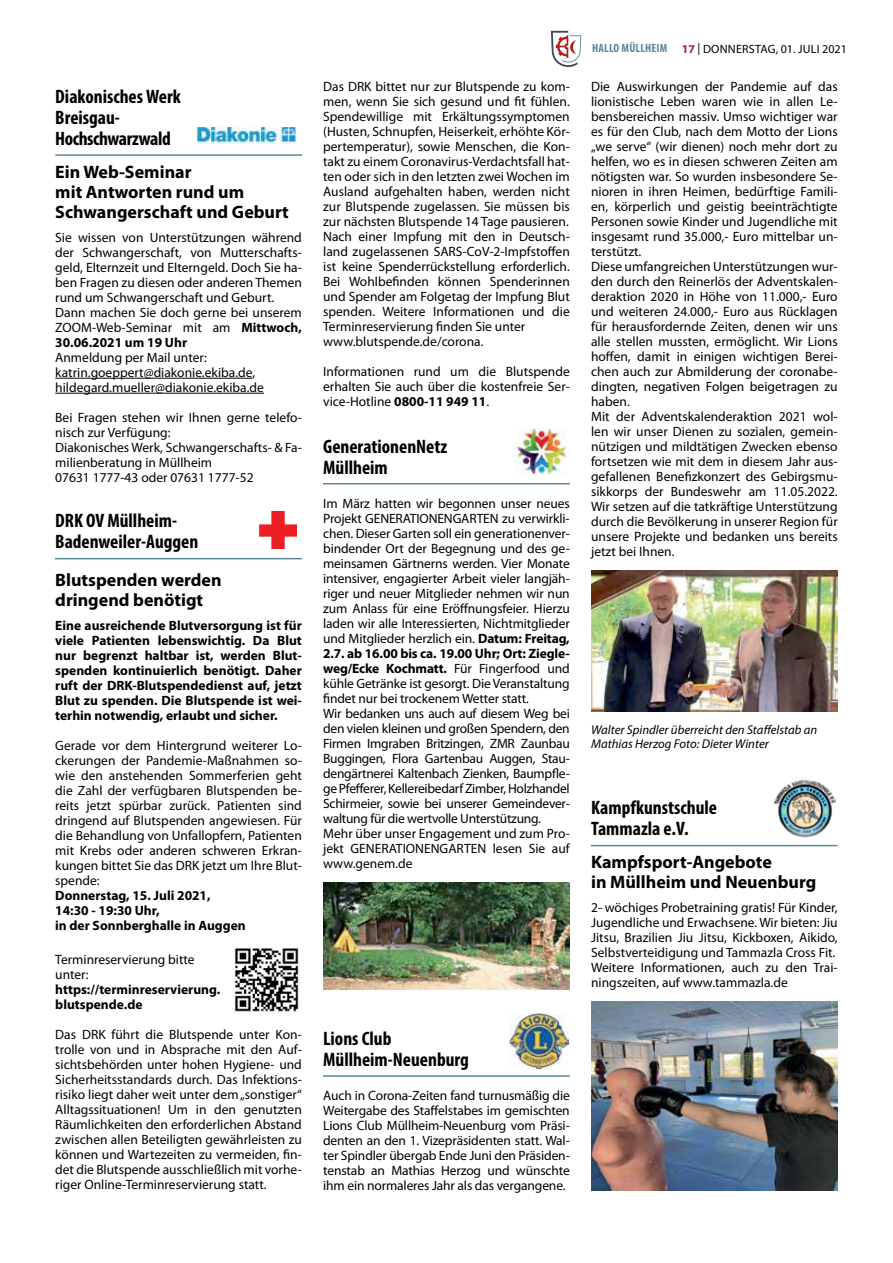
<style>
.page{position:relative;width:893px;height:1263px;background:#fff}
.page>*{position:absolute;margin:0;border:0;box-sizing:border-box;transform-origin:0 0}
.t1{font:700 condensed 19.5px/21px "Myriad Pro";color:#000}
.t2{font:700 18px/20.2px "Myriad Pro";color:#000}
.t3{font:13.5px/15px "Myriad Pro";color:#000}
.t4{font:700 13.5px/15px "Myriad Pro";color:#000}
.t5{font:italic 12.75px/14.2px "Myriad Pro";color:#000}
.t6{font:12px "Myriad Pro";letter-spacing:.02em;color:#000}
.s1{font-weight:700}
.s2{font-weight:700;font-stretch:condensed;color:#59879b}
.s3{font-weight:700;color:#b61d22}
</style>
<div class="page">
<svg style="left:551px;top:31px;width:30px;height:36px"></svg>
<hr style="left:55px;top:378px;width:197px;height:1px;background:#000">
<hr style="left:55px;top:393px;width:209px;height:1px;background:#000">
<hr style="left:55px;top:154px;width:247px;height:2px;background:#59879b">
<img style="left:196px;top:128px;width:100px;height:17px">
<hr style="left:55px;top:558px;width:247px;height:1px;background:#59879b">
<img style="left:259px;top:512px;width:37px;height:36px">
<hr style="left:323px;top:483px;width:247px;height:1px;background:#59879b">
<img style="left:514px;top:429px;width:52px;height:44px">
<img style="left:323px;top:883px;width:247px;height:107px">
<hr style="left:323px;top:1075px;width:247px;height:2px;background:#59879b">
<img style="left:509px;top:1013px;width:60px;height:56px">
<img style="left:591px;top:571px;width:247px;height:140px">
<hr style="left:591px;top:845px;width:247px;height:1px;background:#59879b">
<img style="left:774px;top:779px;width:61px;height:58px">
<img style="left:591px;top:1001px;width:247px;height:190px">
<img style="left:235px;top:948px;width:64px;height:64px">
<p class="t3" style="left:323px;top:79px;width:248px">Das DRK bittet nur zur Blutspende zu kom&shy;men, wenn Sie sich gesund und fit fühlen.<br>Spendewillige mit Erkältungssymptomen (Husten, Schnupfen, Heiserkeit, erhöhte Kör&shy;pertemperatur), sowie Menschen, die Kon&shy;takt zu einem Coronavirus-Verdachtsfall hat&shy;ten oder sich in den letzten zwei Wochen im Ausland aufgehalten haben, werden nicht zur Blutspende zugelassen. Sie müssen bis zur nächsten Blutspende 14 Tage pausieren.<br>Nach einer Impfung mit den in Deutsch&shy;land zugelassenen SARS-CoV-2-Impfstoffen ist keine Spenderrückstellung erforderlich.<br>Bei Wohlbefinden können Spenderinnen und Spender am Folgetag der Impfung Blut spenden. Weitere Informationen und die Terminreservierung finden Sie unter www.blutspende.de/corona.</p>
<p class="t3" style="left:323px;top:364px;width:248px;text-align:justify">Informationen rund um die Blutspende erhalten Sie auch über die kostenfreie Ser&shy;vice-Hotline <span class="s1">0800-11 949 11</span>.</p>
<h1 class="t1" style="left:323px;top:435px;width:126px">GenerationenNetz<br>Müllheim</h1>
<p class="t3" style="left:323px;top:496px;width:248px">Im März hatten wir begonnen unser neues Projekt GENERATIONENGARTEN zu verwirkli&shy;chen. Dieser Garten soll ein generationenver&shy;bindender Ort der Begegnung und des ge&shy;meinsamen Gärtnerns werden. Vier Monate intensiver, engagierter Arbeit vieler langjäh&shy;riger und neuer Mitglieder nehmen wir nun zum Anlass für eine Eröffnungsfeier. Hierzu laden wir alle Interessierten, Nichtmitglieder und Mitglieder herzlich ein. <span class="s1">Datum: Freitag, 2.7. ab 16.00 bis ca. 19.00 Uhr; Ort: Ziegle&shy;weg/Ecke Kochmatt.</span> Für Fingerfood und kühle Getränke ist gesorgt. Die Veranstaltung findet nur bei trockenem Wetter statt.<br>Wir bedanken uns auch auf diesem Weg bei den vielen kleinen und großen Spendern, den Firmen Imgraben Britzingen, ZMR Zaunbau Buggingen, Flora Gartenbau Auggen, Stau&shy;dengärtnerei Kaltenbach Zienken, Baumpfle&shy;ge Pfefferer, Kellereibedarf Zimber, Holzhandel Schirmeier, sowie bei unserer Gemeindever&shy;waltung für die wertvolle Unterstützung.<br>Mehr über unser Engagement und zum Pro&shy;jekt GENERATIONENGARTEN lesen Sie auf www.genem.de</p>
<h1 class="t1" style="left:55px;top:85px;width:127px">Diakonisches Werk<br>Breisgau-<br>Hochschwarzwald</h1>
<h1 class="t1" style="left:302px;top:106px;width:202px">Parkinson-Selbsthilfe-Gruppe<br>Müllheim</h1>
<h2 class="t2" style="left:55px;top:161px;width:235px">Ein Web-Seminar<br>mit Antworten rund um<br>Schwangerschaft und Geburt</h2>
<p class="t3" style="left:55px;top:230px;width:248px">Sie wissen von Unterstützungen während der Schwangerschaft, von Mutterschafts&shy;geld, Elternzeit und Elterngeld. Doch Sie ha&shy;ben Fragen zu diesen oder anderen Themen rund um Schwangerschaft und Geburt.<br>Dann machen Sie doch gerne bei unserem ZOOM-Web-Seminar mit am <span class="s1">Mittwoch, 30.06.2021 um 19 Uhr</span></p>
<p class="t3" style="left:55px;top:350px;width:210px">Anmeldung per Mail unter: katrin.goeppert@diakonie.ekiba.de, hildegard.mueller@diakonie.ekiba.de</p>
<p class="t3" style="left:55px;top:410px;width:248px">Bei Fragen stehen wir Ihnen gerne telefo&shy;nisch zur Verfügung:<br>Diakonisches Werk, Schwangerschafts- &amp; Fa&shy;milienberatung in Müllheim<br>07631 1777-43 oder 07631 1777-52</p>
<h1 class="t1" style="left:55px;top:510px;width:145px">DRK OV Müllheim-<br>Badenweiler-Auggen</h1>
<h2 class="t2" style="left:55px;top:569px;width:168px">Blutspenden werden dringend benötigt</h2>
<p class="t4" style="left:55px;top:617px;width:248px;text-align:justify">Eine ausreichende Blutversorgung ist für viele Patienten lebenswichtig. Da Blut nur begrenzt haltbar ist, werden Blut&shy;spenden kontinuierlich benötigt. Daher ruft der DRK-Blutspendedienst auf, jetzt Blut zu spenden. Die Blutspende ist wei&shy;terhin notwendig, erlaubt und sicher.</p>
<p class="t3" style="left:55px;top:737px;width:248px;text-align:justify">Gerade vor dem Hintergrund weiterer Lo&shy;ckerungen der Pandemie-Maßnahmen so&shy;wie den anstehenden Sommerferien geht die Zahl der verfügbaren Blutspenden be&shy;reits jetzt spürbar zurück. Patienten sind dringend auf Blutspenden angewiesen. Für die Behandlung von Unfallopfern, Patienten mit Krebs oder anderen schweren Erkran&shy;kungen bittet Sie das DRK jetzt um Ihre Blut&shy;spende:</p>
<p class="t4" style="left:55px;top:887px;width:192px">Donnerstag, 15. Juli 2021,<br>14:30 - 19:30 Uhr,<br>in der Sonnberghalle in Auggen</p>
<p class="t3" style="left:55px;top:952px;width:141px">Terminreservierung bitte unter:</p>
<p class="t4" style="left:55px;top:981px;width:167px">https://terminreservierung. blutspende.de</p>
<p class="t3" style="left:55px;top:1027px;width:248px;text-align:justify">Das DRK führt die Blutspende unter Kon&shy;trolle von und in Absprache mit den Auf&shy;sichtsbehörden unter hohen Hygiene- und Sicherheitsstandards durch. Das Infektions&shy;risiko liegt daher weit unter dem „sonstiger“ Alltagssituationen! Um in den genutzten Räumlichkeiten den erforderlichen Abstand zwischen allen Beteiligten gewährleisten zu können und Wartezeiten zu vermeiden, fin&shy;det die Blutspende ausschließlich mit vorhe&shy;riger Online-Terminreservierung statt.</p>
<h1 class="t1" style="left:323px;top:1027px;width:147px">Lions Club<br>Müllheim-Neuenburg</h1>
<p class="t3" style="left:323px;top:1088px;width:248px;text-align:justify">Auch in Corona-Zeiten fand turnusmäßig die Weitergabe des Staffelstabes im gemischten Lions Club Müllheim-Neuenburg vom Präsi&shy;denten an den 1. Vizepräsidenten statt. Wal&shy;ter Spindler übergab Ende Juni den Präsiden&shy;tenstab an Mathias Herzog und wünschte ihm ein normaleres Jahr als das vergangene.</p>
<p class="t6" style="left:592px;top:42px;width:256px"><span class="s2">HALLO MÜLLHEIM</span> <span class="s3">17</span> | DONNERSTAG, 01. JULI 2021</p>
<p class="t3" style="left:591px;top:79px;width:248px">Die Auswirkungen der Pandemie auf das lionistische Leben waren wie in allen Le&shy;bensbereichen massiv. Umso wichtiger war es für den Club, nach dem Motto der Lions „we serve“ (wir dienen) noch mehr dort zu helfen, wo es in diesen schweren Zeiten am nötigsten war. So wurden insbesondere Se&shy;nioren in ihren Heimen, bedürftige Famili&shy;en, körperlich und geistig beeinträchtigte Personen sowie Kinder und Jugendliche mit insgesamt rund 35.000,- Euro mittelbar un&shy;terstützt.<br>Diese umfangreichen Unterstützungen wur&shy;den durch den Reinerlös der Adventskalen&shy;deraktion 2020 in Höhe von 11.000,- Euro und weiteren 24.000,- Euro aus Rücklagen für herausfordernde Zeiten, denen wir uns alle stellen mussten, ermöglicht. Wir Lions hoffen, damit in einigen wichtigen Berei&shy;chen auch zur Abmilderung der coronabe&shy;dingten, negativen Folgen beigetragen zu haben.<br>Mit der Adventskalenderaktion 2021 wol&shy;len wir unser Dienen zu sozialen, gemein&shy;nützigen und mildtätigen Zwecken ebenso fortsetzen wie mit dem in diesem Jahr aus&shy;gefallenen Benefizkonzert des Gebirgsmu&shy;sikkorps der Bundeswehr am 11.05.2022.<br>Wir setzen auf die tatkräftige Unterstützung durch die Bevölkerung in unserer Region für unsere Projekte und bedanken uns bereits jetzt bei Ihnen.</p>
<p class="t5" style="left:591px;top:722px;width:228px">Walter Spindler überreicht den Staffelstab an<br>Mathias Herzog Foto: Dieter Winter</p>
<h1 class="t1" style="left:591px;top:797px;width:128px">Kampfkunstschule<br>Tammazla e.V.</h1>
<h2 class="t2" style="left:591px;top:851px;width:227px">Kampfsport-Angebote<br>in Müllheim und Neuenburg</h2>
<p class="t3" style="left:591px;top:899px;width:248px">2- wöchiges Probetraining gratis! Für Kinder, Jugendliche und Erwachsene. Wir bieten: Jiu Jitsu, Brazilien Jiu Jitsu, Kickboxen, Aikido, Selbstverteidigung und Tammazla Cross Fit.<br>Weitere Informationen, auch zu den Trai&shy;ningszeiten, auf www.tammazla.de</p>
</div>
